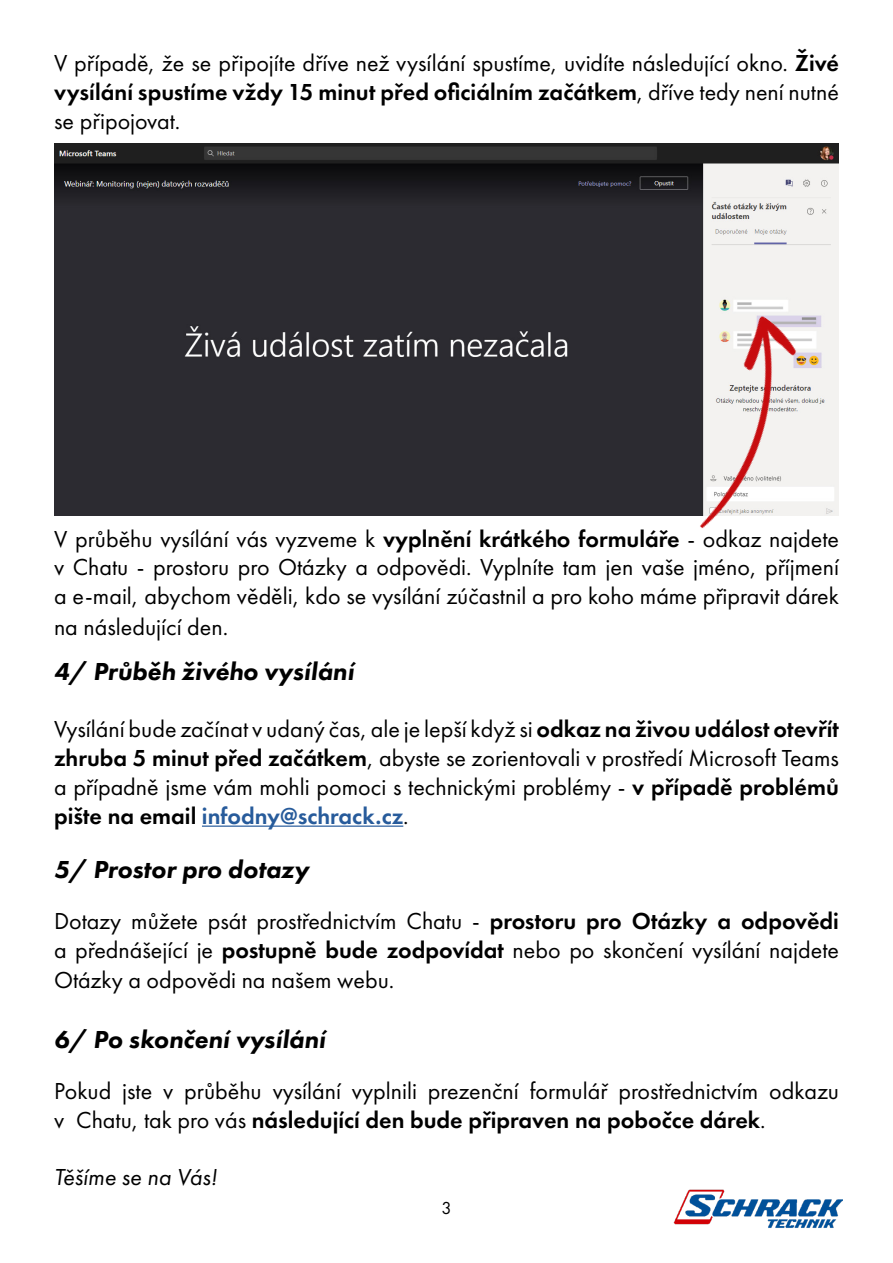
<style>
.page{position:relative;width:893px;height:1263px;background:#fff}
.page>*{position:absolute;margin:0;border:0;box-sizing:border-box;transform-origin:0 0}
.t1{font:italic 800 25.5px "Futura PT";color:#000}
.t2{font:24px/28.8px "Futura PT";color:#000;text-align:justify}
.t3{font:italic 24px "Futura PT";color:#000}
.t4{font:18px "Futura PT";color:#000}
.s1{font-weight:600}
.s2{font-weight:600;color:#275b9b}
</style>
<div class="page">
<img style="left:673px;top:1189px;width:169px;height:39px">
<hr style="left:202px;top:825px;width:201px;height:2px;background:#275b9b">
<img style="left:54px;top:143px;width:785px;height:373px">
<img style="left:578px;top:257px;width:261px;height:271px">
<p class="t2" style="left:54px;top:49px;width:786px">V případě, že se připojíte dříve než vysílání spustíme, uvidíte následující okno. <span class="s1">Živé vysílání spustíme vždy 15 minut před oficiálním začátkem</span>, dříve tedy není nutné se připojovat.</p>
<p class="t2" style="left:54px;top:524px;width:787px;line-height:29.4px">V průběhu vysílání vás vyzveme k <span class="s1">vyplnění krátkého formuláře</span> - odkaz najdete v Chatu - prostoru pro Otázky a odpovědi. Vyplníte tam jen vaše jméno, příjmení a e-mail, abychom věděli, kdo se vysílání zúčastnil a pro koho máme připravit dárek na následující den.</p>
<p class="t1" style="left:54px;top:655px;width:302px">4/ Průběh živého vysílání</p>
<p class="t2" style="left:54px;top:715px;width:787px">Vysílání bude začínat v udaný čas, ale je lepší když si <span class="s1">odkaz na živou událost otevřít zhruba 5 minut před začátkem</span>, abyste se zorientovali v prostředí Microsoft Teams a případně jsme vám mohli pomoci s technickými problémy - <span class="s1">v případě problémů pište na email</span> <span class="s2">infodny@schrack.cz</span>.</p>
<p class="t1" style="left:54px;top:853px;width:257px">5/ Prostor pro dotazy</p>
<p class="t2" style="left:54px;top:906px;width:786px;line-height:29.7px">Dotazy můžete psát prostřednictvím Chatu - <span class="s1">prostoru pro Otázky a odpovědi </span>a přednášející je <span class="s1">postupně bude zodpovídat</span> nebo po skončení vysílání najdete Otázky a odpovědi na našem webu.</p>
<p class="t1" style="left:54px;top:1023px;width:273px">6/ Po skončení vysílání</p>
<p class="t2" style="left:54px;top:1076px;width:786px">Pokud jste v průběhu vysílání vyplnili prezenční formulář prostřednictvím odkazu v Chatu, tak pro vás <span class="s1">následující den bude připraven na pobočce dárek</span>.</p>
<p class="t3" style="left:54px;top:1163px;width:165px">Těšíme se na Vás!</p>
<p class="t4" style="left:441px;top:1197px;width:12px">3</p>
</div>
